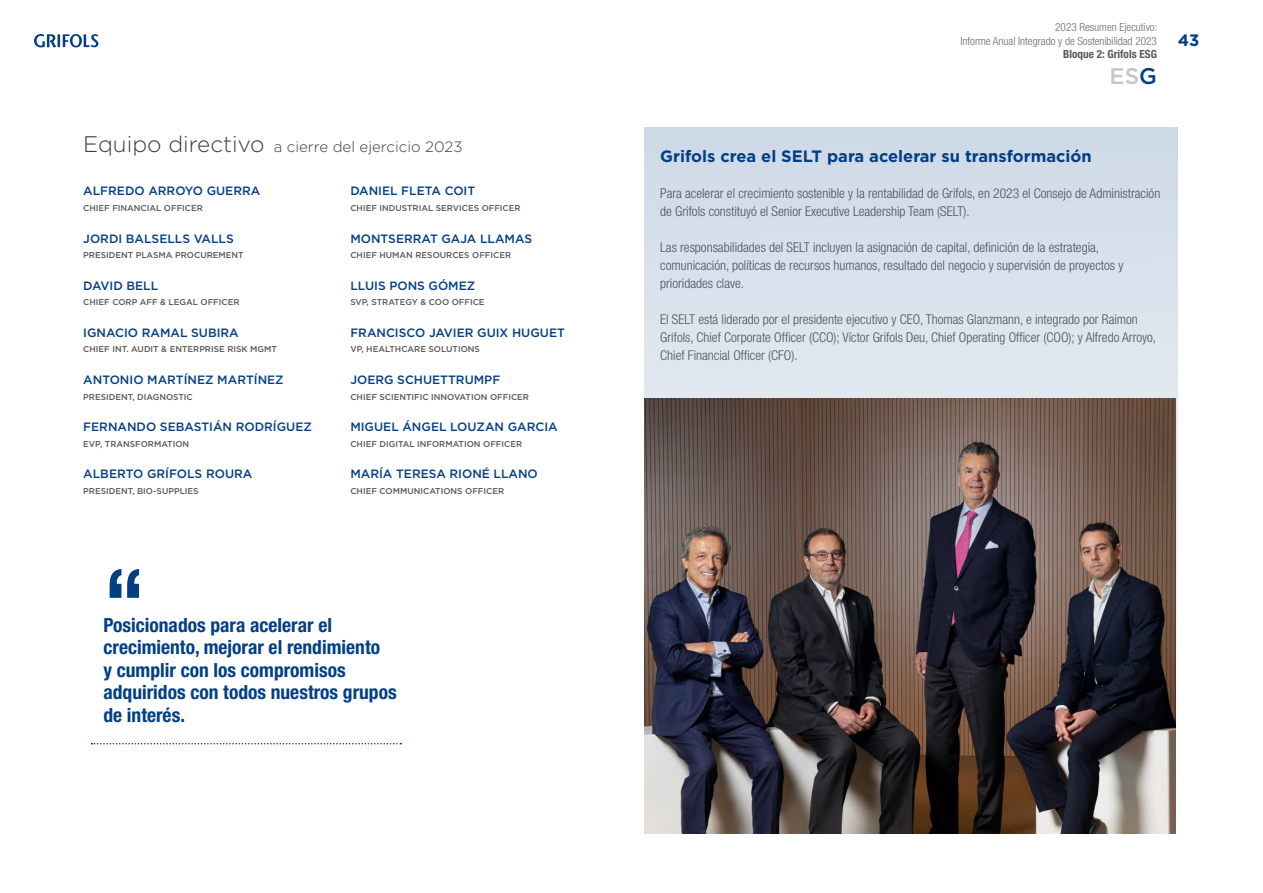
<style>
.page{position:relative;width:1263px;height:893px;background:#fff}
.page>*{position:absolute;margin:0;border:0;box-sizing:border-box;transform-origin:0 0}
.t1{font:700 condensed 90px "Helvetica Neue LT Pro";color:#033f85}
.t2{font:500 22.65px "Gotham";color:#c6c6c6}
.t3{font:700 condensed 19.5px/22.5px "Helvetica Neue LT Pro";color:#033f85}
.t4{font:700 16.5px "Gotham";color:#033f85}
.t5{font:300 15px "Gotham";color:#3c3c3b}
.t6{font:300 condensed 13.5px/18px "Helvetica Neue LT Pro";color:#575756}
.t7{font:500 12px "Gotham";color:#033f85}
.t8{font:300 condensed 11.25px/13.5px "Helvetica Neue LT Pro";color:#6b6b6a;text-align:right}
.t9{font:700 condensed 11.25px "Helvetica Neue LT Pro";color:#575756}
.t10{font:500 8.4px "Gotham";color:#575756}
.s1{font-size:22.5px}
.s2{color:#033f85}
</style>
<div class="page">
<svg style="left:34px;top:34px;width:64px;height:13px"></svg>
<img style="left:644px;top:808px;width:532px;height:25px">
<svg style="left:644px;top:128px;width:534px;height:680px;background:#898588"></svg>
<svg style="left:91px;top:743px;width:310px;height:1px"></svg>
<p class="t5" style="left:83px;top:137px;width:381px"><span class="s1">Equipo directivo</span> a cierre del ejercicio 2023</p>
<p class="t7" style="left:83px;top:183px;width:179px">ALFREDO ARROYO GUERRA</p>
<p class="t10" style="left:83px;top:203px;width:121px">CHIEF FINANCIAL OFFICER</p>
<p class="t7" style="left:83px;top:230px;width:152px">JORDI BALSELLS VALLS</p>
<p class="t10" style="left:83px;top:250px;width:162px">PRESIDENT PLASMA PROCUREMENT</p>
<p class="t7" style="left:83px;top:278px;width:76px">DAVID BELL</p>
<p class="t10" style="left:83px;top:297px;width:158px">CHIEF CORP AFF &amp; LEGAL OFFICER</p>
<p class="t7" style="left:83px;top:325px;width:157px">IGNACIO RAMAL SUBIRA</p>
<p class="t10" style="left:83px;top:344px;width:195px">CHIEF INT. AUDIT &amp; ENTERPRISE RISK MGMT</p>
<p class="t7" style="left:83px;top:372px;width:202px">ANTONIO MARTÍNEZ MARTÍNEZ</p>
<p class="t10" style="left:83px;top:391px;width:111px">PRESIDENT, DIAGNOSTIC</p>
<p class="t7" style="left:83px;top:419px;width:230px">FERNANDO SEBASTIÁN RODRÍGUEZ</p>
<p class="t10" style="left:83px;top:438px;width:108px">EVP, TRANSFORMATION</p>
<p class="t7" style="left:83px;top:466px;width:171px">ALBERTO GRÍFOLS ROURA</p>
<p class="t10" style="left:83px;top:485px;width:117px">PRESIDENT, BIO-SUPPLIES</p>
<p class="t7" style="left:350px;top:183px;width:126px">DANIEL FLETA COIT</p>
<p class="t10" style="left:350px;top:203px;width:172px">CHIEF INDUSTRIAL SERVICES OFFICER</p>
<p class="t7" style="left:350px;top:230px;width:183px">MONTSERRAT GAJA LLAMAS</p>
<p class="t10" style="left:350px;top:250px;width:162px">CHIEF HUMAN RESOURCES OFFICER</p>
<p class="t7" style="left:350px;top:278px;width:127px">LLUIS PONS GÓMEZ</p>
<p class="t10" style="left:350px;top:297px;width:136px">SVP, STRATEGY &amp; COO OFFICE</p>
<p class="t7" style="left:350px;top:325px;width:216px">FRANCISCO JAVIER GUIX HUGUET</p>
<p class="t10" style="left:350px;top:344px;width:131px">VP, HEALTHCARE SOLUTIONS</p>
<p class="t7" style="left:350px;top:372px;width:151px">JOERG SCHUETTRUMPF</p>
<p class="t10" style="left:350px;top:391px;width:180px">CHIEF SCIENTIFIC INNOVATION OFFICER</p>
<p class="t7" style="left:350px;top:419px;width:209px">MIGUEL ÁNGEL LOUZAN GARCIA</p>
<p class="t10" style="left:350px;top:438px;width:173px">CHIEF DIGITAL INFORMATION OFFICER</p>
<p class="t7" style="left:350px;top:466px;width:189px">MARÍA TERESA RIONÉ LLANO</p>
<p class="t10" style="left:350px;top:485px;width:155px">CHIEF COMMUNICATIONS OFFICER</p>
<h1 class="t1" style="left:103px;top:547px;width:43px">“</h1>
<h3 class="t3" style="left:103px;top:613px;width:230px">Posicionados para acelerar el</h3>
<h3 class="t3" style="left:103px;top:636px;width:295px">crecimiento, mejorar el rendimiento<br>y cumplir con los compromisos adquiridos con todos nuestros grupos de interés.</h3>
<p class="t8" style="left:960px;top:21px;width:198px">2023 Resumen Ejecutivo:<br>Informe Anual Integrado y de Sostenibilidad 2023</p>
<p class="t9" style="left:1063px;top:48px;width:95px">Bloque 2: Grifols ESG</p>
<h2 class="t2" style="left:1109px;top:61px;width:49px">ES<span class="s2">G</span></h2>
<p class="t4" style="left:1178px;top:29px;width:23px">43</p>
<p class="t4" style="left:660px;top:145px;width:433px">Grifols crea el SELT para acelerar su transformación</p>
<p class="t6" style="left:660px;top:184px;width:502px">Para acelerar el crecimiento sostenible y la rentabilidad de Grifols, en 2023 el Consejo de Administración de Grifols constituyó el Senior Executive Leadership Team (SELT).</p>
<p class="t6" style="left:660px;top:238px;width:465px">Las responsabilidades del SELT incluyen la asignación de capital, definición de la estrategia, comunicación, políticas de recursos humanos, resultado del negocio y supervisión de proyectos y prioridades clave.</p>
<p class="t6" style="left:660px;top:310px;width:497px">El SELT está liderado por el presidente ejecutivo y CEO, Thomas Glanzmann, e integrado por Raimon<br>Grifols, Chief Corporate Officer (CCO); Víctor Grifols Deu, Chief Operating Officer (COO); y Alfredo Arroyo,<br>Chief Financial Officer (CFO).</p>
</div>
